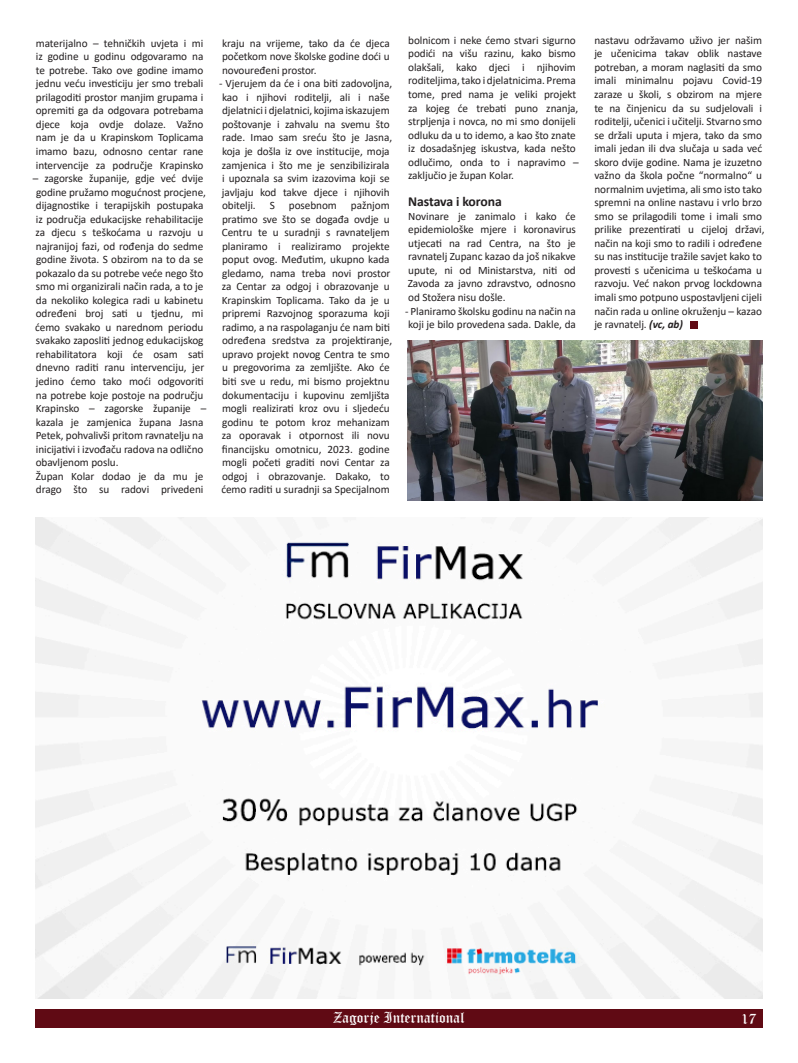
<style>
.page{position:relative;width:798px;height:1063px;background:#fff}
.page>*{position:absolute;margin:0;border:0;box-sizing:border-box;transform-origin:0 0}
.t1{font:15px "Old English Text";color:#fff}
.t2{font:700 13.75px "Calibri";letter-spacing:-.015em;color:#231f20}
.t3{font:11.25px/13.5px "Calibri";letter-spacing:-.005em;color:#231f20}
.s1{font-weight:700;font-style:italic}
</style>
<div class="page">
<div style="left:35px;top:1009px;width:727px;height:19px;background:#600a14"></div>
<img style="left:35px;top:517px;width:727px;height:481px">
<img style="left:407px;top:340px;width:355px;height:160px">
<div style="left:690px;top:321px;width:7px;height:7px;background:#600a14"></div>
<p class="t3" style="left:36px;top:36px;width:169px;text-align:justify">materijalno – tehničkih uvjeta i mi iz godine u godinu odgovaramo na te potrebe. Tako ove godine imamo jednu veću investiciju jer smo trebali prilagoditi prostor manjim grupama i opremiti ga da odgovara potrebama djece koja ovdje dolaze. Važno nam je da u Krapinskom Toplicama imamo bazu, odnosno centar rane intervencije za područje Krapinsko</p>
<p class="t3" style="left:33px;top:171px;width:175px">– zagorske županije, gdje već dvije godine pružamo mogućnost procjene, dijagnostike i terapijskih postupaka iz područja edukacijske rehabilitacije za djecu s teškoćama u razvoju u najranijoj fazi, od rođenja do sedme godine života. S obzirom na to da se pokazalo da su potrebe veće nego što smo mi organizirali način rada, a to je da nekoliko kolegica radi u kabinetu određeni broj sati u tjednu, mi ćemo svakako u narednom periodu svakako zaposliti jednog edukacijskog rehabilitatora koji će osam sati dnevno raditi ranu intervenciju, jer jedino ćemo tako moći odgovoriti na potrebe koje postoje na području Krapinsko – zagorske županije – kazala je zamjenica župana Jasna Petek, pohvalivši pritom ravnatelju na inicijativi i izvođaču radova na odlično obavljenom poslu.</p>
<p class="t3" style="left:36px;top:469px;width:169px">Župan Kolar dodao je da mu je drago što su radovi privedeni</p>
<p class="t3" style="left:222px;top:36px;width:169px;text-align:justify">kraju na vrijeme, tako da će djeca početkom nove školske godine doći u novouređeni prostor.</p>
<p class="t3" style="left:219px;top:77px;width:175px">- Vjerujem da će i ona biti zadovoljna, kao i njihovi roditelji, ali i naše djelatnici i djelatnici, kojima iskazujem poštovanje i zahvalu na svemu što rade. Imao sam sreću što je Jasna, koja je došla iz ove institucije, moja zamjenica i što me je senzibilizirala<br>i upoznala sa svim izazovima koji se javljaju kod takve djece i njihovih obitelji. S posebnom pažnjom pratimo sve što se događa ovdje u Centru te u suradnji s ravnateljem planiramo i realiziramo projekte poput ovog. Međutim, ukupno kada gledamo, nama treba novi prostor za Centar za odgoj i obrazovanje u Krapinskim Toplicama. Tako da je u pripremi Razvojnog sporazuma koji radimo, a na raspolaganju će nam biti određena sredstva za projektiranje, upravo projekt novog Centra te smo u pregovorima za zemljište. Ako će biti sve u redu, mi bismo projektnu dokumentaciju i kupovinu zemljišta mogli realizirati kroz ovu i sljedeću godinu te potom kroz mehanizam za oporavak i otpornost ili novu financijsku omotnicu, 2023. godine mogli početi graditi novi Centar za odgoj i obrazovanje. Dakako, to ćemo raditi u suradnji sa Specijalnom</p>
<p class="t3" style="left:408px;top:33px;width:172px">bolnicom i neke ćemo stvari sigurno podići na višu razinu, kako bismo olakšali, kako djeci i njihovim roditeljima, tako i djelatnicima. Prema tome, pred nama je veliki projekt za kojeg će trebati puno znanja, strpljenja i novca, no mi smo donijeli odluku da u to idemo, a kao što znate iz dosadašnjeg iskustva, kada nešto odlučimo, onda to i napravimo – zaključio je župan Kolar.</p>
<p class="t2" style="left:408px;top:192px;width:95px">Nastava i korona</p>
<p class="t3" style="left:407px;top:209px;width:170px;text-align:justify">Novinare je zanimalo i kako će epidemiološke mjere i koronavirus utjecati na rad Centra, na što je ravnatelj Zupanc kazao da još nikakve upute, ni od Ministarstva, niti od Zavoda za javno zdravstvo, odnosno od Stožera nisu došle.</p>
<p class="t3" style="left:405px;top:304px;width:172px">- Planiramo školsku godinu na način na koji je bilo provedena sada. Dakle, da</p>
<p class="t3" style="left:594px;top:33px;width:172px">nastavu održavamo uživo jer našim je učenicima takav oblik nastave potreban, a moram naglasiti da smo imali minimalnu pojavu Covid-19 zaraze u školi, s obzirom na mjere te na činjenicu da su sudjelovali i roditelji, učenici i učitelji. Stvarno smo se držali uputa i mjera, tako da smo imali jedan ili dva slučaja u sada već skoro dvije godine. Nama je izuzetno važno da škola počne “normalno“ u normalnim uvjetima, ali smo isto tako spremni na online nastavu i vrlo brzo smo se prilagodili tome i imali smo prilike prezentirati u cijeloj državi, način na koji smo to radili i određene su nas institucije tražile savjet kako to provesti s učenicima u teškoćama u razvoju. Već nakon prvog lockdowna imali smo potpuno uspostavljeni cijeli način rada u online okruženju – kazao je ravnatelj. <span class="s1">(vc, ab)</span></p>
<h1 class="t1" style="left:333px;top:1008px;width:133px">Zagorje International</h1>
<h1 class="t1" style="left:740px;top:1009px;width:17px">17</h1>
</div>
